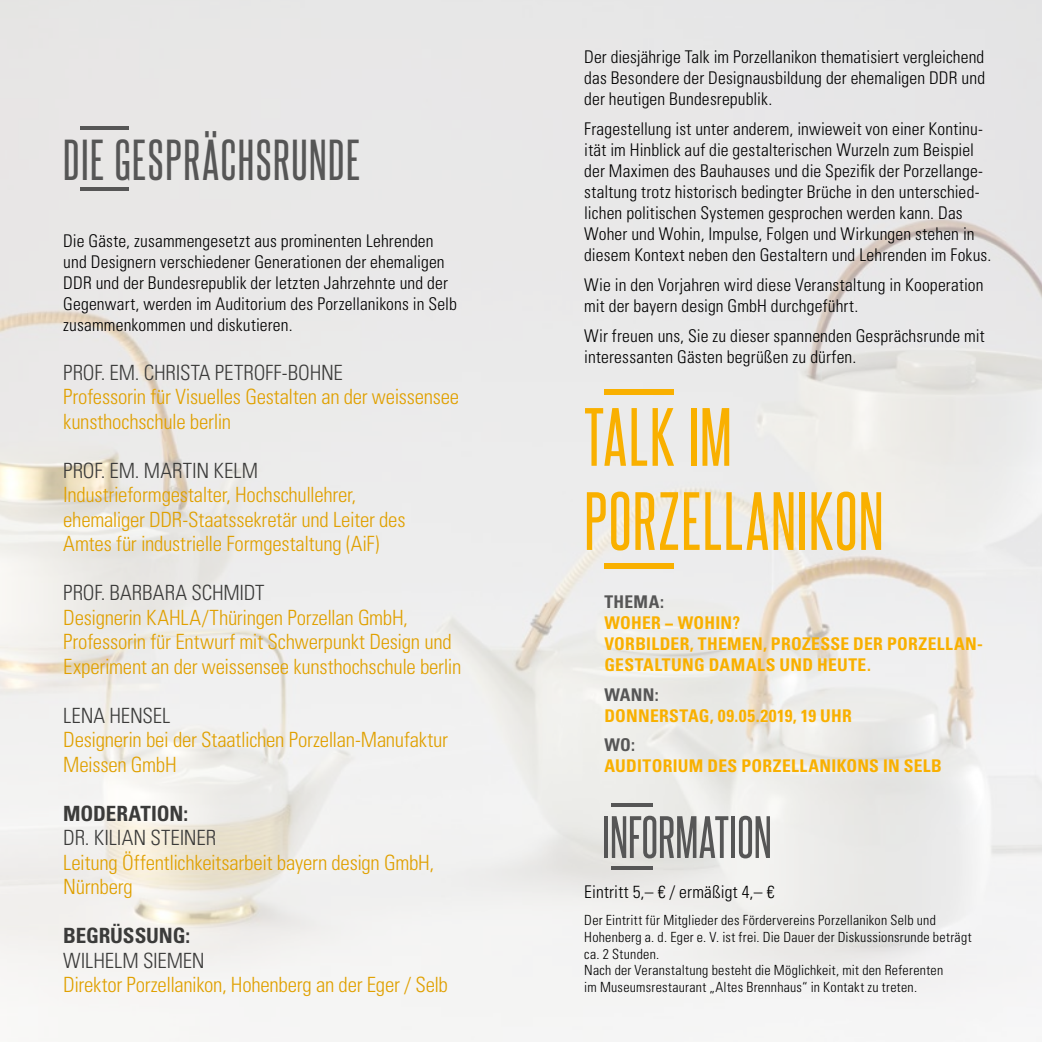
<style>
.page{position:relative;width:1042px;height:1042px;background:#fff}
.page>*{position:absolute;margin:0;border:0;box-sizing:border-box;transform-origin:0 0}
.t1{font:70.17px/84.2px "Steelfish Rg";letter-spacing:.025em;color:#f9b000}
.t2{font:50.75px "Steelfish Rg";color:#565656}
.t3{font:49.7px "Steelfish Rg";letter-spacing:.035em;color:#565656}
.t4{font:300 condensed 21px/24.5px "Univers";letter-spacing:-.015em;color:#e0a000}
.t5{font:300 condensed 21px "Univers";letter-spacing:-.005em;color:#3b3b3a}
.t6{font:700 condensed 21px "Univers LT Pro";letter-spacing:-.005em;color:#3b3b3a}
.t7{font:300 condensed 17.5px/21px "Univers";letter-spacing:.01em;color:#000}
.t8{font:700 condensed 17.5px/21px "Univers LT Pro";letter-spacing:.02em;color:#f9b000}
.t9{font:700 condensed 17.5px "Univers LT Pro";letter-spacing:.02em;color:#565656}
.t10{font:300 condensed 14px/16.8px "Univers";letter-spacing:.02em;color:#000}
</style>
<div class="page">
<img style="left:0;top:0;width:1042px;height:1042px">
<hr style="left:80px;top:126px;width:49px;height:4px;background:#565656">
<hr style="left:80px;top:187px;width:49px;height:4px;background:#565656">
<svg style="left:611px;top:802px;width:42px;height:4px"></svg>
<hr style="left:611px;top:866px;width:42px;height:4px;background:#565656">
<div style="left:604px;top:389px;width:69px;height:5px;background:#f9b000"></div>
<div style="left:604px;top:563px;width:69px;height:6px;background:#f9b000"></div>
<h3 class="t3" style="left:63px;top:129px;width:298px">DIE GESPRÄCHSRUNDE</h3>
<p class="t7" style="left:63px;top:230px;width:395px">Die Gäste, zusammengesetzt aus prominenten Lehrenden und Designern verschiedener Generationen der ehemaligen DDR und der Bundesrepublik der letzten Jahrzehnte und der Gegenwart, werden im Auditorium des Porzellanikons in Selb zusammenkommen und diskutieren.</p>
<p class="t5" style="left:63px;top:360px;width:281px">PROF. EM. CHRISTA PETROFF-BOHNE</p>
<p class="t4" style="left:63px;top:384px;width:397px">Professorin für Visuelles Gestalten an der weissensee kunsthochschule berlin</p>
<p class="t5" style="left:63px;top:458px;width:196px">PROF. EM. MARTIN KELM</p>
<p class="t4" style="left:63px;top:482px;width:344px">Industrieformgestalter, Hochschullehrer, ehemaliger DDR-Staatssekretär und Leiter des<br>Amtes für industrielle Formgestaltung (AiF)</p>
<p class="t5" style="left:63px;top:580px;width:203px">PROF. BARBARA SCHMIDT</p>
<p class="t4" style="left:63px;top:605px;width:399px">Designerin KAHLA/Thüringen Porzellan GmbH,<br>Professorin für Entwurf mit Schwerpunkt Design und<br>Experiment an der weissensee kunsthochschule berlin</p>
<p class="t5" style="left:63px;top:703px;width:108px">LENA HENSEL</p>
<p class="t4" style="left:63px;top:727px;width:386px">Designerin bei der Staatlichen Porzellan-Manufaktur<br>Meissen GmbH</p>
<p class="t6" style="left:63px;top:800px;width:126px">MODERATION:</p>
<p class="t5" style="left:63px;top:825px;width:154px">DR. KILIAN STEINER</p>
<p class="t4" style="left:63px;top:850px;width:372px">Leitung Öffentlichkeitsarbeit bayern design GmbH,<br>Nürnberg</p>
<p class="t6" style="left:63px;top:923px;width:128px">BEGRÜSSUNG:</p>
<p class="t5" style="left:63px;top:948px;width:143px">WILHELM SIEMEN</p>
<p class="t4" style="left:63px;top:972px;width:386px">Direktor Porzellanikon, Hohenberg an der Eger / Selb</p>
<p class="t7" style="left:584px;top:47px;width:402px;text-align:justify">Der diesjährige Talk im Porzellanikon thematisiert vergleichend das Besondere der Designausbildung der ehemaligen DDR und der heutigen Bundesrepublik.</p>
<p class="t7" style="left:584px;top:119px;width:409px">Fragestellung ist unter anderem, inwieweit von einer Kontinu&shy;ität im Hinblick auf die gestalterischen Wurzeln zum Beispiel der Maximen des Bauhauses und die Spezifik der Porzellange&shy;staltung trotz historisch bedingter Brüche in den unterschied&shy;lichen politischen Systemen gesprochen werden kann. Das Woher und Wohin, Impulse, Folgen und Wirkungen stehen in diesem Kontext neben den Gestaltern und Lehrenden im Fokus.</p>
<p class="t7" style="left:584px;top:274px;width:401px">Wie in den Vorjahren wird diese Veranstaltung in Kooperation mit der bayern design GmbH durchgeführt.</p>
<p class="t7" style="left:584px;top:325px;width:402px">Wir freuen uns, Sie zu dieser spannenden Gesprächsrunde mit interessanten Gästen begrüßen zu dürfen.</p>
<h1 class="t1" style="left:584px;top:393px;width:301px">TALK IM<br>PORZELLANIKON</h1>
<p class="t9" style="left:604px;top:591px;width:61px">THEMA:</p>
<p class="t8" style="left:604px;top:612px;width:380px">WOHER − WOHIN?<br>VORBILDER, THEMEN, PROZESSE DER PORZELLAN-<br>GESTALTUNG DAMALS UND HEUTE.</p>
<p class="t9" style="left:604px;top:684px;width:56px">WANN:</p>
<p class="t8" style="left:604px;top:705px;width:249px">DONNERSTAG, 09.05.2019, 19 UHR</p>
<p class="t9" style="left:604px;top:734px;width:32px">WO:</p>
<p class="t8" style="left:604px;top:755px;width:339px">AUDITORIUM DES PORZELLANIKONS IN SELB</p>
<h2 class="t2" style="left:602px;top:806px;width:171px">INFORMATION</h2>
<p class="t7" style="left:584px;top:881px;width:192px">Eintritt 5,– € / ermäßigt 4,– €</p>
<p class="t10" style="left:584px;top:911px;width:389px">Der Eintritt für Mitglieder des Fördervereins Porzellanikon Selb und Hohenberg a. d. Eger e. V. ist frei. Die Dauer der Diskussionsrunde beträgt ca. 2 Stunden.<br>Nach der Veranstaltung besteht die Möglichkeit, mit den Referenten<br>im Museumsrestaurant „Altes Brennhaus“ in Kontakt zu treten.</p>
</div>
